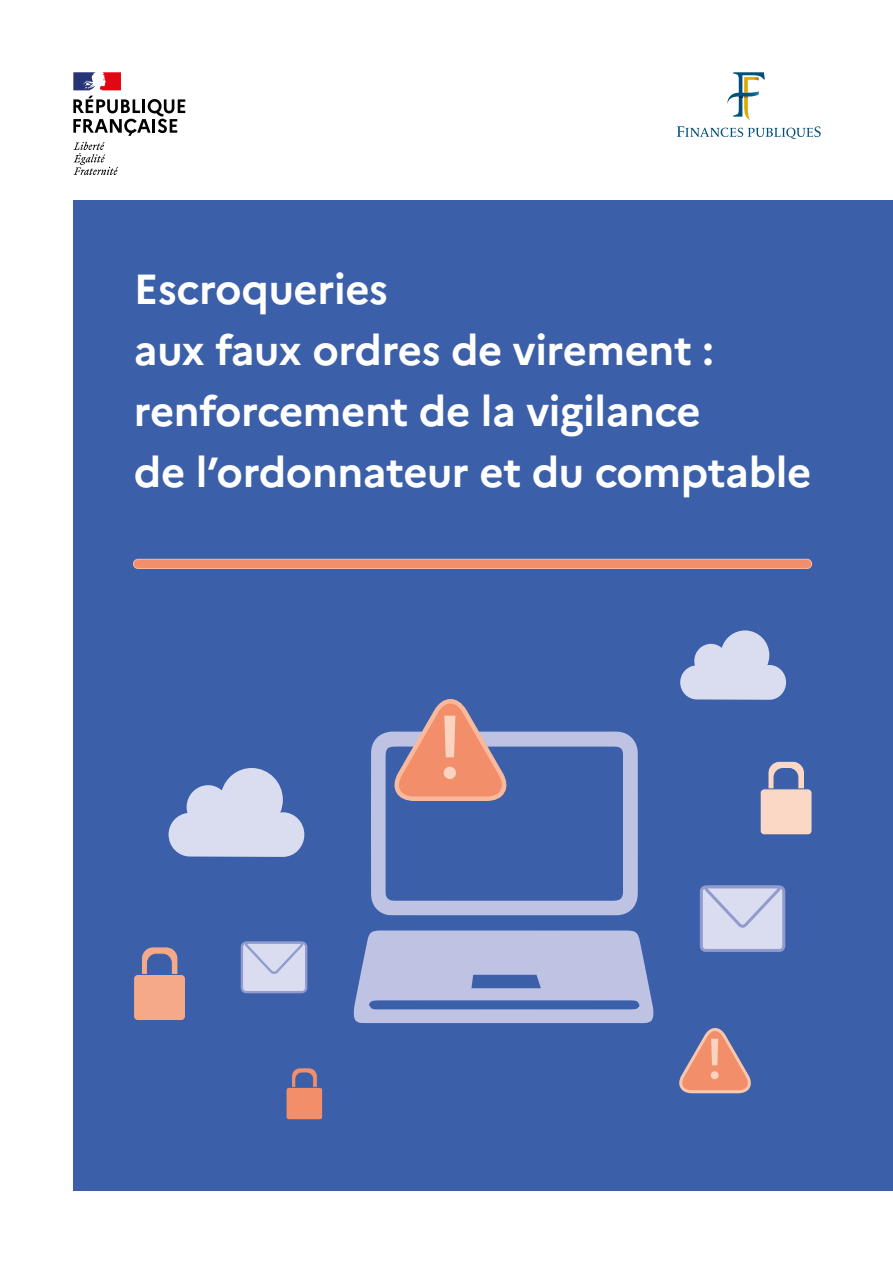
<style>
.page{position:relative;width:893px;height:1263px;background:#fff}
.page>*{position:absolute;margin:0;border:0;box-sizing:border-box;transform-origin:0 0}
.t1{font:500 86.7px "Daxline Pro";color:#fbd3c0}
.t2{font:500 55.35px "Daxline Pro";color:#fbd3c0}
.t3{font:700 42px/61.1px "Marianne";letter-spacing:-.01em;color:#fff}
</style>
<div class="page">
<div style="left:73px;top:200px;width:820px;height:991px;background:#3b5fa9"></div>
<div style="left:133px;top:559px;width:679px;height:9px;background:#f28f6a;border-radius:5px"></div>
<div style="left:133px;top:559px;width:679px;height:10px;border:1px solid #f8b99d;border-radius:5px"></div>
<svg style="left:768px;top:761px;width:36px;height:28px"></svg>
<div style="left:760px;top:789px;width:52px;height:46px;background:#fbd7c5;border-radius:4px"></div>
<div style="left:760px;top:789px;width:52px;height:46px;border:1px solid #3b5fa9;border-radius:4px"></div>
<svg style="left:354px;top:930px;width:299px;height:93px"></svg>
<svg style="left:371px;top:731px;width:267px;height:184px"></svg>
<svg style="left:292px;top:1068px;width:25px;height:19px"></svg>
<div style="left:286px;top:1087px;width:37px;height:33px;background:#f28f6a;border-radius:3px"></div>
<div style="left:286px;top:1087px;width:37px;height:33px;border:1px solid #3b5fa9;border-radius:3px"></div>
<svg style="left:142px;top:947px;width:36px;height:27px"></svg>
<div style="left:134px;top:974px;width:51px;height:46px;background:#f5a988;border-radius:4px"></div>
<div style="left:133px;top:974px;width:53px;height:47px;border:1px solid #3b5fa9;border-radius:4px"></div>
<svg style="left:680px;top:630px;width:106px;height:70px"></svg>
<svg style="left:169px;top:768px;width:135px;height:89px"></svg>
<svg style="left:679px;top:1028px;width:72px;height:66px"></svg>
<div style="left:701px;top:887px;width:83px;height:63px;background:#dadcf0;border-radius:4px"></div>
<div style="left:700px;top:885px;width:85px;height:67px;border:3px solid #909bce;border-radius:4px"></div>
<svg style="left:703px;top:885px;width:81px;height:44px"></svg>
<div style="left:242px;top:943px;width:64px;height:49px;background:#dadcf0;border-radius:4px"></div>
<div style="left:241px;top:941px;width:66px;height:52px;border:2px solid #909bce;border-radius:4px"></div>
<svg style="left:244px;top:941px;width:62px;height:34px"></svg>
<svg style="left:386px;top:699px;width:123px;height:104px"></svg>
<svg style="left:73px;top:96px;width:112px;height:40px"></svg>
<svg style="left:73px;top:142px;width:45px;height:33px"></svg>
<svg style="left:73px;top:72px;width:48px;height:18px"></svg>
<svg style="left:727px;top:72px;width:38px;height:48px"></svg>
<svg style="left:677px;top:126px;width:144px;height:13px"></svg>
<p class="t3" style="left:134px;top:258px;width:679px">Escroqueries<br>aux faux ordres de virement : renforcement de la vigilance<br>de l’ordonnateur et du comptable</p>
<h1 class="t1" style="left:438px;top:690px;width:26px">!</h1>
<h2 class="t2" style="left:707px;top:1022px;width:17px">!</h2>
</div>
